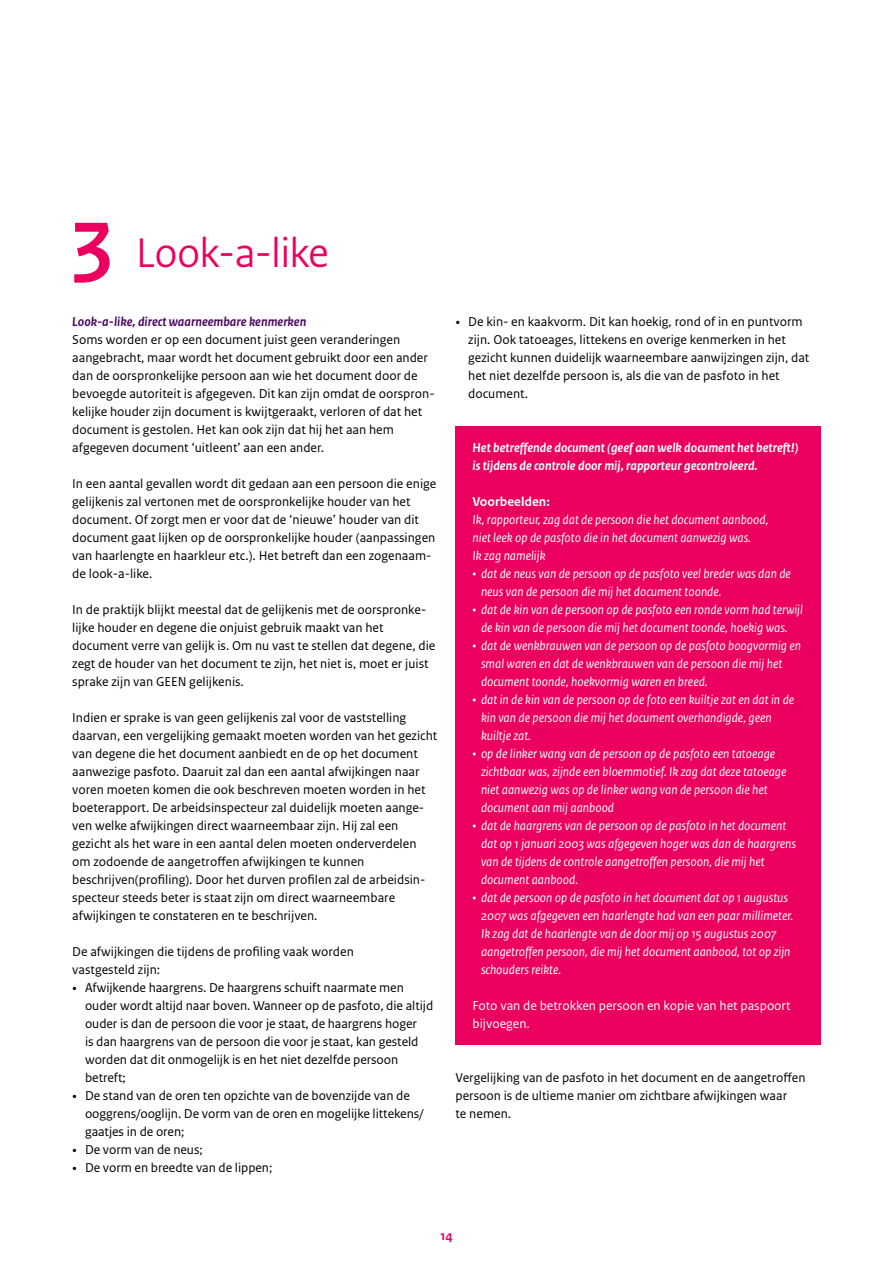
<style>
.page{position:relative;width:893px;height:1263px;background:#fff}
.page>*{position:absolute;margin:0;border:0;box-sizing:border-box;transform-origin:0 0}
.H2_Kop{font:43.5px "Rijksoverheid Sans Heading";color:#ec005f}
.P_Broodtekst_Sans_Witruimte{font:13.5px/18px "Rijksoverheid Sans Text";color:#000}
.P_Kader_Blok_bullets{font:italic 13.5px/18px "Rijksoverheid Sans Text";color:#fff}
.P_Broodtekst_Sans{font:13.5px/18px "Rijksoverheid Sans Text";color:#000}
.P_Kader_Blok_Kop_spacebefore_4mm{font:italic 13.5px/18px "Rijksoverheid Sans Text";color:#fff}
.P_Kader_Blok_Kop{font:italic 700 13.5px/18px "Rijksoverheid Sans Text";color:#fff}
.P_Kader_Blok_bullets-2{font:13.5px/18px "Rijksoverheid Sans Text";color:#fff}
.P_Tussenkop_Sans{font:italic 700 13.5px "Rijksoverheid Sans Text";color:#4b0c61}
.t1{font:700 13.5px "Rijksoverheid Sans Text";color:#ec005f}
.s1{font-weight:700;font-size:90px}
.s2{font-family:"Rijksoverheid Serif"}
.s3{font-weight:700;font-style:normal}
.s4{font-style:normal}
</style>
<div class="page">
<div style="left:455px;top:426px;width:366px;height:61px;background:#ec005f"></div>
<div style="left:455px;top:480px;width:366px;height:97px;background:#ec005f"></div>
<div style="left:455px;top:552px;width:366px;height:61px;background:#ec005f"></div>
<div style="left:455px;top:588px;width:366px;height:61px;background:#ec005f"></div>
<div style="left:455px;top:624px;width:366px;height:79px;background:#ec005f"></div>
<div style="left:455px;top:678px;width:366px;height:79px;background:#ec005f"></div>
<div style="left:455px;top:732px;width:366px;height:97px;background:#ec005f"></div>
<div style="left:455px;top:804px;width:366px;height:97px;background:#ec005f"></div>
<div style="left:455px;top:876px;width:366px;height:133px;background:#ec005f"></div>
<div style="left:455px;top:984px;width:366px;height:61px;background:#ec005f"></div>
<h2 class="H2_Kop" style="left:72px;top:228px;width:258px"><span class="s1">3</span> Look-a-like</h2>
<p class="P_Tussenkop_Sans" style="left:72px;top:314px;width:236px">Look-a-like, direct waarneembare kenmerken</p>
<p class="P_Broodtekst_Sans" style="left:72px;top:331px;width:364px">Soms worden er op een document juist geen veranderingen aangebracht, maar wordt het document gebruikt door een ander dan de oorspronkelijke persoon aan wie het document door de bevoegde autoriteit is afgegeven. Dit kan zijn omdat de oorspron&shy;kelijke houder zijn document is kwijtgeraakt, verloren of dat het document is gestolen. Het kan ook zijn dat hij het aan hem afgegeven document ‘uitleent’ aan een ander.</p>
<p class="P_Broodtekst_Sans_Witruimte" style="left:72px;top:475px;width:366px">In een aantal gevallen wordt dit gedaan aan een persoon die enige gelijkenis zal vertonen met de oorspronkelijke houder van het document. Of zorgt men er voor dat de ‘nieuwe’ houder van dit document gaat lijken op de oorspronkelijke houder (aanpassingen van haarlengte en haarkleur etc.). Het betreft dan een zogenaam&shy;de look-a-like.</p>
<p class="P_Broodtekst_Sans_Witruimte" style="left:72px;top:601px;width:365px">In de praktijk blijkt meestal dat de gelijkenis met de oorspronke&shy;lijke houder en degene die onjuist gebruik maakt van het document verre van gelijk is. Om nu vast te stellen dat degene, die zegt de houder van het document te zijn, het niet is, moet er juist sprake zijn van GEEN gelijkenis.</p>
<p class="P_Broodtekst_Sans_Witruimte" style="left:72px;top:709px;width:367px">Indien er sprake is van geen gelijkenis zal voor de vaststelling daarvan, een vergelijking gemaakt moeten worden van het gezicht van degene die het document aanbiedt en de op het document aanwezige pasfoto. Daaruit zal dan een aantal afwijkingen naar voren moeten komen die ook beschreven moeten worden in het boeterapport. De arbeidsinspecteur zal duidelijk moeten aange&shy;ven welke afwijkingen direct waarneembaar zijn. Hij zal een gezicht als het ware in een aantal delen moeten onderverdelen om zodoende de aangetroffen afwijkingen te kunnen beschrijven(profiling). Door het durven profilen zal de arbeidsin&shy;specteur steeds beter is staat zijn om direct waarneembare afwijkingen te constateren en te beschrijven.</p>
<p class="P_Broodtekst_Sans" style="left:72px;top:943px;width:283px">De afwijkingen die tijdens de profiling vaak worden vastgesteld zijn:</p>
<p class="P_Broodtekst_Sans_Witruimte" style="left:85px;top:979px;width:350px;text-indent:-13px"><span class="s2">•</span> Afwijkende haargrens. De haargrens schuift naarmate men ouder wordt altijd naar boven. Wanneer op de pasfoto, die altijd ouder is dan de persoon die voor je staat, de haargrens hoger<br>is dan haargrens van de persoon die voor je staat, kan gesteld worden dat dit onmogelijk is en het niet dezelfde persoon betreft;</p>
<p class="P_Broodtekst_Sans_Witruimte" style="left:85px;top:1087px;width:340px;text-indent:-13px"><span class="s2">•</span> De stand van de oren ten opzichte van de bovenzijde van de ooggrens/ooglijn. De vorm van de oren en mogelijke littekens/ gaatjes in de oren;</p>
<p class="P_Broodtekst_Sans_Witruimte" style="left:72px;top:1141px;width:132px"><span class="s2">•</span> De vorm van de neus;</p>
<p class="P_Broodtekst_Sans_Witruimte" style="left:72px;top:1159px;width:202px"><span class="s2">•</span> De vorm en breedte van de lippen;</p>
<p class="P_Broodtekst_Sans_Witruimte" style="left:468px;top:313px;width:343px;text-indent:-13px"><span class="s2">•</span> De kin- en kaakvorm. Dit kan hoekig, rond of in en puntvorm zijn. Ook tatoeages, littekens en overige kenmerken in het gezicht kunnen duidelijk waarneembare aanwijzingen zijn, dat het niet dezelfde persoon is, als die van de pasfoto in het document.</p>
<p class="P_Kader_Blok_Kop" style="left:472px;top:439px;width:327px">Het betreffende document (geef aan welk document het betreft!) is tijdens de controle door mij, rapporteur gecontroleerd.</p>
<p class="P_Kader_Blok_Kop_spacebefore_4mm" style="left:472px;top:493px;width:297px"><span class="s3">Voorbeelden:<br></span>Ik, rapporteur, zag dat de persoon die het document aanbood, niet leek op de pasfoto die in het document aanwezig was.<br>Ik zag namelijk</p>
<p class="P_Kader_Blok_bullets" style="left:481px;top:565px;width:311px;text-indent:-9px"><span class="s4">•</span> dat de neus van de persoon op de pasfoto veel breder was dan de neus van de persoon die mij het document toonde.</p>
<p class="P_Kader_Blok_bullets" style="left:472px;top:601px;width:332px;text-align:center"><span class="s4">•</span> dat de kin van de persoon op de pasfoto een ronde vorm had terwijl de kin van de persoon die mij het document toonde, hoekig was.</p>
<p class="P_Kader_Blok_bullets" style="left:481px;top:637px;width:322px;text-indent:-9px"><span class="s4">•</span> dat de wenkbrauwen van de persoon op de pasfoto boogvormig en smal waren en dat de wenkbrauwen van de persoon die mij het document toonde, hoekvormig waren en breed.</p>
<p class="P_Kader_Blok_bullets" style="left:481px;top:691px;width:315px;text-indent:-9px"><span class="s4">•</span> dat in de kin van de persoon op de foto een kuiltje zat en dat in de kin van de persoon die mij het document overhandigde, geen kuiltje zat.</p>
<p class="P_Kader_Blok_bullets" style="left:481px;top:745px;width:307px;text-indent:-9px"><span class="s4">•</span> op de linker wang van de persoon op de pasfoto een tatoeage zichtbaar was, zijnde een bloemmotief. Ik zag dat deze tatoeage niet aanwezig was op de linker wang van de persoon die het document aan mij aanbood</p>
<p class="P_Kader_Blok_bullets" style="left:481px;top:817px;width:317px;text-indent:-9px"><span class="s4">•</span> dat de haargrens van de persoon op de pasfoto in het document dat op 1 januari 2003 was afgegeven hoger was dan de haargrens van de tijdens de controle aangetroffen persoon, die mij het document aanbood.</p>
<p class="P_Kader_Blok_bullets" style="left:481px;top:889px;width:314px;text-indent:-9px"><span class="s4">•</span> dat de persoon op de pasfoto in het document dat op 1 augustus 2007 was afgegeven een haarlengte had van een paar millimeter.<br>Ik zag dat de haarlengte van de door mij op 15 augustus 2007 aangetroffen persoon, die mij het document aanbood, tot op zijn schouders reikte.</p>
<p class="P_Kader_Blok_bullets-2" style="left:472px;top:997px;width:320px">Foto van de betrokken persoon en kopie van het paspoort bijvoegen.</p>
<p class="P_Broodtekst_Sans_Witruimte" style="left:455px;top:1069px;width:352px">Vergelijking van de pasfoto in het document en de aangetroffen persoon is de ultieme manier om zichtbare afwijkingen waar<br>te nemen.</p>
<p class="t1" style="left:440px;top:1228px;width:14px">14</p>
</div>
